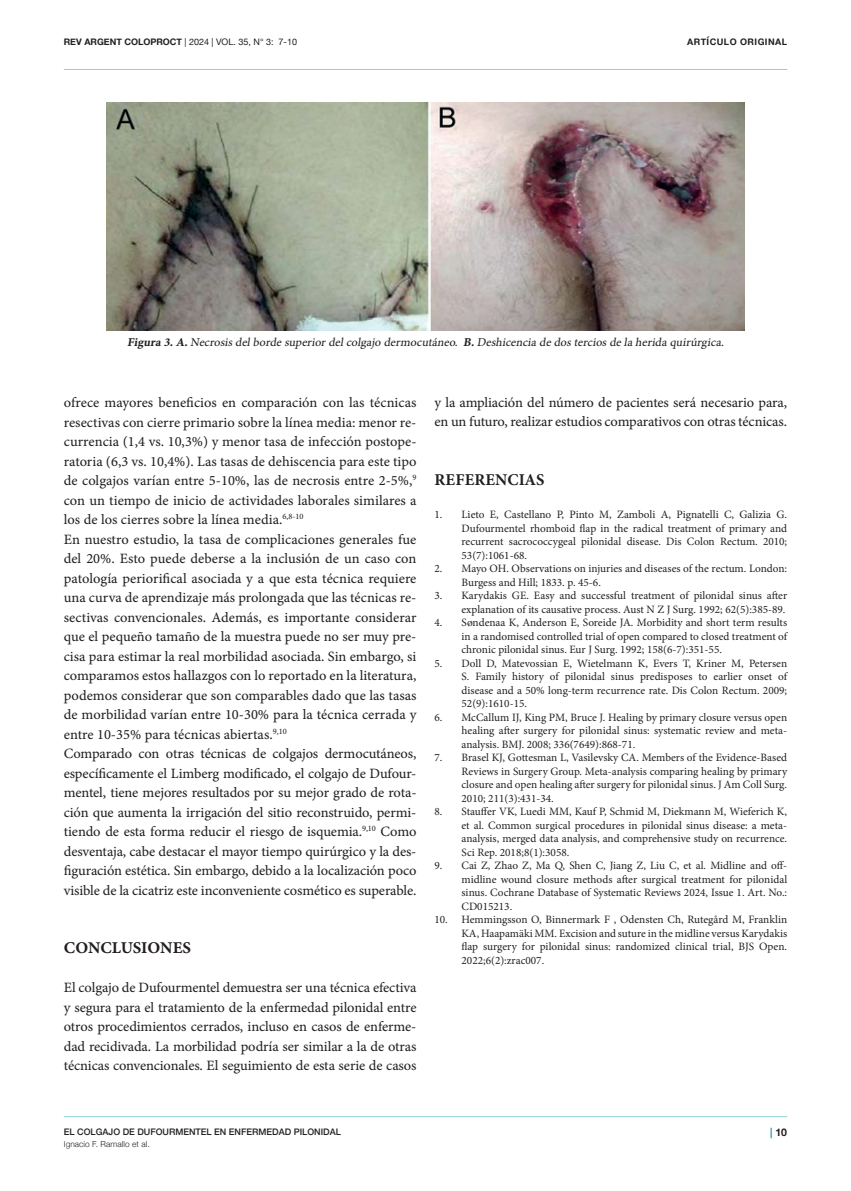
<style>
.page{position:relative;width:851px;height:1191px;background:#fff}
.page>*{position:absolute;margin:0;border:0;box-sizing:border-box;transform-origin:0 0}
.t1{font:16.5px "Minion Pro Bold Capt";letter-spacing:-.005em;color:#231f20}
.t2{font:700 16.5px "Minion Pro";letter-spacing:.01em;color:#231f20}
.t3{font:14.25px/19.5px "Minion Pro Capt";letter-spacing:-.005em;color:#231f20}
.t4{font:italic 12px "Minion Pro Capt";color:#231f20}
.t5{font:11.25px/13.5px "Minion Pro";color:#231f20;text-align:justify}
.t6{font:700 10.5px "Helvetica Neue";color:#231f20}
.t7{font:500 9px "Helvetica Neue";color:#231f20}
.t8{font:9px "Helvetica Neue";color:#231f20}
.t9{font:700 9px "Helvetica Neue";letter-spacing:.05em;color:#231f20}
.t10{font:300 8.25px "Helvetica Neue";letter-spacing:.01em;color:#231f20}
.s1{font-weight:700}
.s2{font-family:"Minion Pro Bold Capt"}
.s3{color:#2795a0}
</style>
<div class="page">
<hr style="left:64px;top:69px;width:723px;height:1px;background:#8dd3d6">
<hr style="left:64px;top:1116px;width:723px;height:1px;background:#8dd3d6">
<img style="left:106px;top:102px;width:638px;height:228px">
<p class="t8" style="left:64px;top:35px;width:235px"><span class="s1">REV ARGENT COLOPROCT</span> | 2024 | VOL. 35, N° 3: 7-10</p>
<p class="t9" style="left:687px;top:34px;width:101px">ARTÍCULO ORIGINAL</p>
<p class="t4" style="left:127px;top:334px;width:601px"><span class="s2">Figura 3.A.</span>Necrosisdelborde superiordelcolgaj o dermocutáneo. <span class="s2">B.</span>Deshicencia de dosterciosde la herida quirúrgica.</p>
<p class="t3" style="left:64px;top:393px;width:354px">ofrece mayores beneficios en comparación con las técnicas resectivas con cierre primario sobre la línea media: menor re&shy;currencia (1,4 vs. 10,3%) y menor tasa de infección postope&shy;ratoria (6,3 vs. 10,4%). Las tasas de dehiscencia para este tipo de colgajos varían entre 5-10%, las de necrosis entre 2-5%,<sup>9 </sup>con un tiempo de inicio de actividades laborales similares a los de los cierres sobre la línea media.<sup>6,8-10<br></sup>En nuestro estudio, la tasa de complicaciones generales fue del 20%. Esto puede deberse a la inclusión de un caso con patología periorifical asociada y a que esta técnica requiere una curva de aprendizaje más prolongada que las técnicas re&shy;sectivas convencionales. Además, es importante considerar que el pequeño tamaño de la muestra puede no ser muy pre&shy;cisa para estimar la real morbilidad asociada. Sin embargo, si comparamos estos hallazgos con lo reportado en la literatura, podemos considerar que son comparables dado que las tasas de morbilidad varían entre 10-30% para la técnica cerrada y entre 10-35% para técnicas abiertas.<sup>9,10<br></sup>Comparado con otras técnicas de colgajos dermocutáneos, específicamente el Limberg modificado, el colgajo de Dufour&shy;mentel, tiene mejores resultados por su mejor grado de rota&shy;ción que aumenta la irrigación del sitio reconstruido, permi&shy;tiendo de esta forma reducir el riesgo de isquemia.<sup>9,10</sup> Como desventaja, cabe destacar el mayor tiempo quirúrgico y la des&shy;figuración estética. Sin embargo, debido a la localización poco visible de la cicatriz este inconveniente cosmético es superable.</p>
<h1 class="t1" style="left:64px;top:936px;width:129px">CONCLUSIONES</h1>
<p class="t3" style="left:64px;top:978px;width:354px;text-align:justify">El colgajo de Dufourmentel demuestra ser una técnica efectiva y segura para el tratamiento de la enfermedad pilonidal entre otros procedimientos cerrados, incluso en casos de enferme&shy;dad recidivada. La morbilidad podría ser similar a la de otras técnicas convencionales. El seguimiento de esta serie de casos</p>
<p class="t3" style="left:434px;top:393px;width:354px">y la ampliación del número de pacientes será necesario para, en un futuro, realizar estudios comparativos con otras técnicas.</p>
<h1 class="t2" style="left:434px;top:468px;width:111px">REFERENCIAS</h1>
<p class="t5" style="left:461px;top:508px;width:327px;text-indent:-27px">1. Lieto E, Castellano P, Pinto M, Zamboli A, Pignatelli C, Galizia G.<br>Dufourmentel rhomboid flap in the radical treatment of primary and recurrent sacrococcygeal pilonidal disease. Dis Colon Rectum. 2010; 53(7):1061-68.</p>
<p class="t5" style="left:461px;top:562px;width:327px;text-indent:-27px">2. Mayo OH. Observations on injuries and diseases of the rectum. London:<br>Burgess and Hill; 1833. p. 45-6.</p>
<p class="t5" style="left:434px;top:589px;width:354px;text-align:right">3. Karydakis GE. Easy and successful treatment of pilonidal sinus after explanation of its causative process. Aust N Z J Surg. 1992; 62(5):385-89.</p>
<p class="t5" style="left:461px;top:616px;width:327px;text-indent:-27px">4. Søndenaa K, Anderson E, Soreide JA. Morbidity and short term results in a randomised controlled trial of open compared to closed treatment of chronic pilonidal sinus. Eur J Surg. 1992; 158(6-7):351-55.</p>
<p class="t5" style="left:461px;top:656px;width:327px;text-indent:-27px">5. Doll D, Matevossian E, Wietelmann K, Evers T, Kriner M, Petersen S. Family history of pilonidal sinus predisposes to earlier onset of disease and a 50% long-term recurrence rate. Dis Colon Rectum. 2009; 52(9):1610-15.</p>
<p class="t5" style="left:461px;top:710px;width:327px;text-indent:-27px">6. McCallum IJ, King PM, Bruce J. Healing by primary closure versus open healing after surgery for pilonidal sinus: systematic review and meta&shy;analysis. BMJ. 2008; 336(7649):868-71.</p>
<p class="t5" style="left:461px;top:751px;width:327px;text-indent:-27px">7. Brasel KJ, Gottesman L, Vasilevsky CA. Members of the Evidence-Based Reviews in Surgery Group. Meta-analysis comparing healing by primary closure and open healing after surgery for pilonidal sinus. J Am Coll Surg.<br>2010; 211(3):431-34.</p>
<p class="t5" style="left:461px;top:805px;width:327px;text-indent:-27px">8. Stauffer VK, Luedi MM, Kauf P, Schmid M, Diekmann M, Wieferich K, et al. Common surgical procedures in pilonidal sinus disease: a meta&shy;analysis, merged data analysis, and comprehensive study on recurrence.<br>Sci Rep. 2018;8(1):3058.</p>
<p class="t5" style="left:461px;top:859px;width:327px;text-indent:-27px">9. Cai Z, Zhao Z, Ma Q, Shen C, Jiang Z, Liu C, et al. Midline and off‐ midline wound closure methods after surgical treatment for pilonidal sinus. Cochrane Database of Systematic Reviews 2024, Issue 1. Art. No.:<br>CD015213.</p>
<p class="t5" style="left:461px;top:913px;width:327px;text-indent:-27px">10. Hemmingsson O, Binnermark F , Odensten Ch, Rutegård M, Franklin KA, Haapamäki MM. Excision and suture in the midline versus Karydakis flap surgery for pilonidal sinus: randomized clinical trial, BJS Open.<br>2022;6(2):zrac007.</p>
<p class="t7" style="left:64px;top:1124px;width:278px">EL COLGAJO DE DUFOURMENTEL EN ENFERMEDAD PILONIDAL</p>
<p class="t10" style="left:64px;top:1137px;width:87px">Ignacio F. Ramallo et al.</p>
<p class="t6" style="left:770px;top:1124px;width:18px"><span class="s3">|</span> 10</p>
</div>
